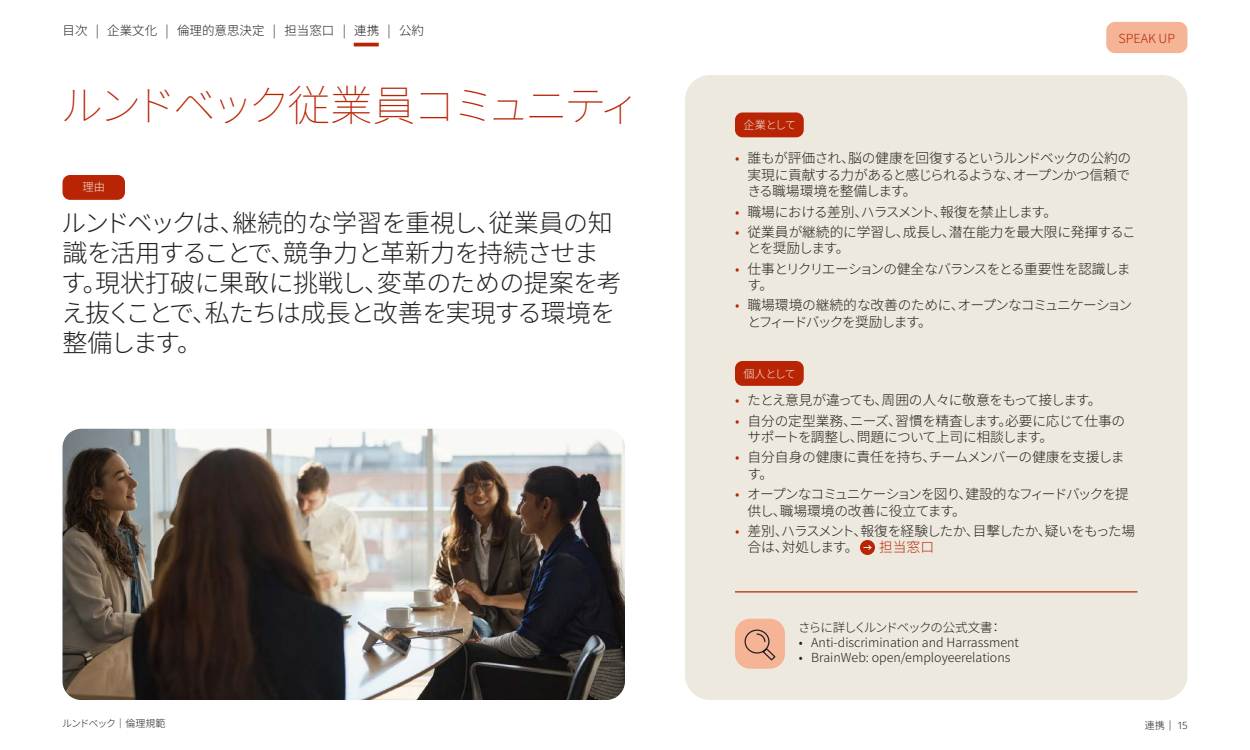
<style>
.page{position:relative;width:1250px;height:750px;background:#fff}
.page>*{position:absolute;margin:0;border:0;box-sizing:border-box;transform-origin:0 0}
.t1{font:200 42.5px "Source Han Sans JP";letter-spacing:-.09em;color:#b92504}
.t2{font:300 25px/30px "Source Han Sans JP";letter-spacing:-.025em;color:#22201f}
.t3{font:300 13.75px/16.5px "Source Han Sans JP";letter-spacing:-.055em;color:#22201f}
.t4{font:300 13.75px/16.5px "Source Han Sans JP";letter-spacing:-.035em;color:#22201f}
.t5{font:300 13.75px/16.5px "Source Han Sans JP";letter-spacing:-.01em;color:#22201f}
.t6{font:300 13.75px/16.5px "Source Han Sans JP";letter-spacing:-.02em;color:#22201f}
.t7{font:300 13.75px "Source Han Sans JP";color:#b92504}
.t8{font:300 12.5px "Source Han Sans JP";color:#22201f}
.t9{font:300 12.5px "Source Han Sans JP";letter-spacing:-.085em;color:#22201f}
.t10{font:300 12.5px "Source Han Sans JP";color:#b92504}
.t11{font:300 11.25px "Source Han Sans JP";letter-spacing:-.03em;color:#ede9de}
.t12{font:300 10px "Source Han Sans JP";letter-spacing:-.085em;color:#22201f}
.t13{font:300 10px "Noto Sans";color:#22201f}
.s1{color:#b92504}
.s2{font-family:"Source Han Sans JP"}
</style>
<div class="page">
<div style="left:1106px;top:22px;width:82px;height:31px;background:#f5b496;border-radius:9px"></div>
<hr style="left:354px;top:43px;width:25px;height:3px;background:#b92504">
<div style="left:685px;top:75px;width:503px;height:625px;background:#ede9de;border-radius:25px"></div>
<div style="left:62px;top:175px;width:63px;height:25px;background:#b92504;border-radius:8px"></div>
<div style="left:735px;top:112px;width:69px;height:25px;background:#b92504;border-radius:8px"></div>
<div style="left:735px;top:361px;width:69px;height:25px;background:#b92504;border-radius:8px"></div>
<hr style="left:735px;top:591px;width:403px;height:1px;background:#b92504">
<div style="left:735px;top:619px;width:50px;height:50px;background:#f5b496;border-radius:15px"></div>
<svg style="left:744px;top:629px;width:32px;height:32px"></svg>
<img style="left:62px;top:429px;width:563px;height:271px">
<div style="left:860px;top:540px;width:15px;height:15px;background:#b92504;border-radius:50%"></div>
<svg style="left:863px;top:545px;width:9px;height:5px"></svg>
<p class="t8" style="left:63px;top:23px;width:363px">目次 | 企業文化 | 倫理的意思決定 | 担当窓口 | 連携 | 公約</p>
<h1 class="t1" style="left:60px;top:82px;width:582px">ルンドベック従業員コミュニティ</h1>
<p class="t11" style="left:82px;top:181px;width:24px">理由</p>
<h2 class="t2" style="left:61px;top:209px;width:562px">ルンドベックは、継続的な学習を重視し、従業員の知識を活用することで、競争力と革新力を持続させます。現状打破に果敢に挑戦し、変革のための提案を考え抜くことで、私たちは成長と改善を実現する環境を整備します。</h2>
<p class="t12" style="left:62px;top:717px;width:105px">ルンドベック｜倫理規範</p>
<p class="t11" style="left:744px;top:119px;width:54px">企業として</p>
<p class="t10" style="left:1119px;top:31px;width:58px">SPEAK UP</p>
<p class="t3" style="left:747px;top:150px;width:385px;text-align:justify;text-indent:-12px"><span class="s1">•</span> 誰もが評価され、脳の健康を回復するというルンドベックの公約の実現に貢献する力があると感じられるような、オープンかつ信頼できる職場環境を整備します。</p>
<p class="t3" style="left:735px;top:204px;width:324px"><span class="s1">•</span> 職場における差別、ハラスメント、報復を禁止します。</p>
<p class="t5" style="left:747px;top:224px;width:390px;text-indent:-12px"><span class="s1">•</span> 従業員が継続的に学習し、成長し、潜在能力を最大限に発揮することを奨励します。</p>
<p class="t3" style="left:747px;top:261px;width:385px;text-indent:-12px"><span class="s1">•</span> 仕事とリクリエーションの健全なバランスをとる重要性を認識します。</p>
<p class="t3" style="left:747px;top:297px;width:386px;text-indent:-12px"><span class="s1">•</span> 職場環境の継続的な改善のために、オープンなコミュニケーションとフィードバックを奨励します。</p>
<p class="t11" style="left:743px;top:367px;width:54px">個人として</p>
<p class="t3" style="left:735px;top:392px;width:368px"><span class="s1">•</span> たとえ意見が違っても、周囲の人々に敬意をもって接します。</p>
<p class="t4" style="left:747px;top:413px;width:379px;text-indent:-12px"><span class="s1">•</span> 自分の定型業務、ニーズ、習慣を精査します。必要に応じて仕事のサポートを調整し、問題について上司に相談します。</p>
<p class="t6" style="left:747px;top:449px;width:379px;text-indent:-12px"><span class="s1">•</span> 自分自身の健康に責任を持ち、チームメンバーの健康を支援します。</p>
<p class="t3" style="left:747px;top:486px;width:383px;text-indent:-12px"><span class="s1">•</span> オープンなコミュニケーションを図り、建設的なフィードバックを提供し、職場環境の改善に役立てます。</p>
<p class="t3" style="left:747px;top:523px;width:389px;text-indent:-12px"><span class="s1">•</span> 差別、ハラスメント、報復を経験したか、目撃したか、疑いをもった場合は、対処します。</p>
<p class="t7" style="left:879px;top:540px;width:56px">担当窓口</p>
<p class="t9" style="left:798px;top:620px;width:205px">さらに詳しくルンドベックの公式文書：</p>
<p class="t8" style="left:799px;top:635px;width:222px">• Anti-discrimination and Harrassment</p>
<p class="t8" style="left:799px;top:650px;width:213px">• BrainWeb: open/employeerelations</p>
<p class="t13" style="left:1145px;top:719px;width:44px"><span class="s2">連携</span> | 15</p>
</div>
